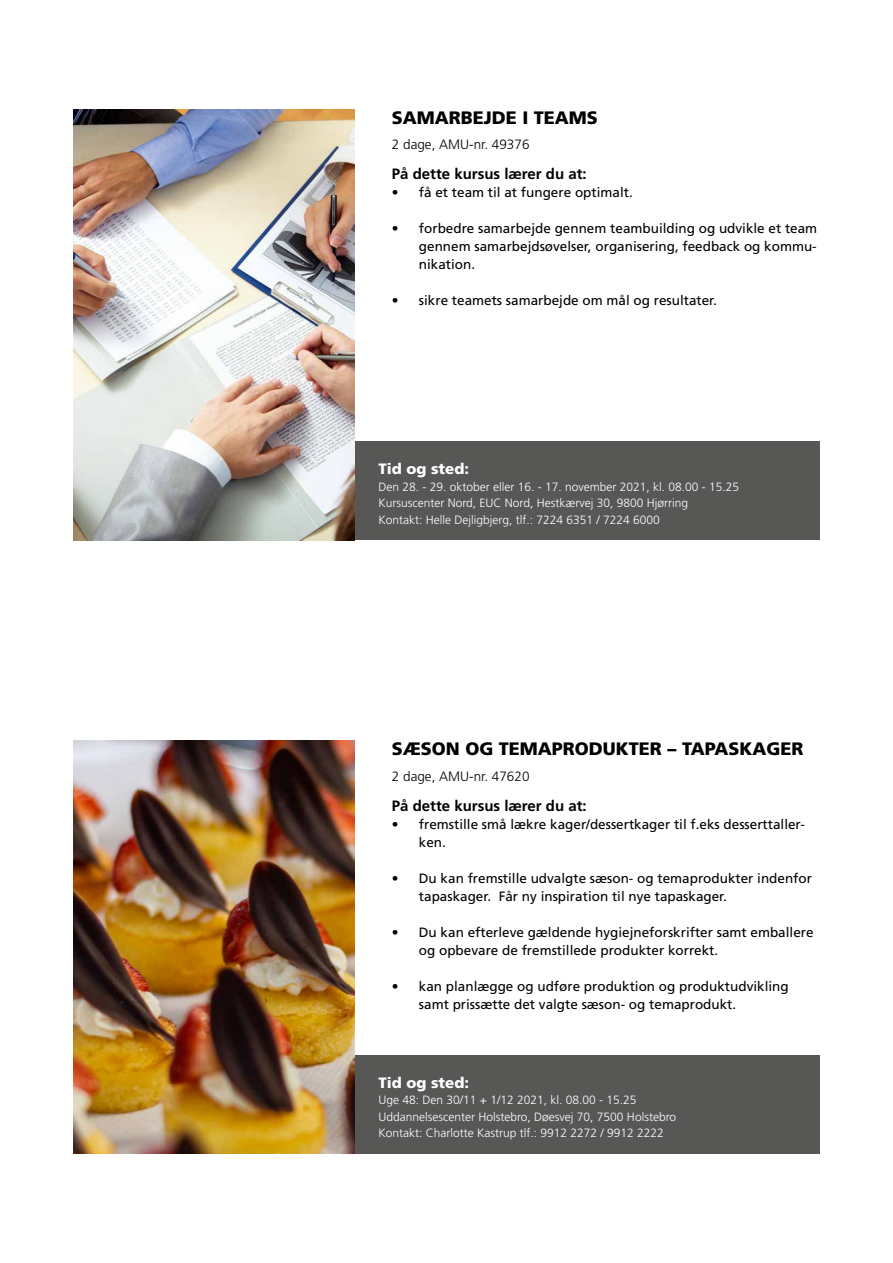
<style>
.page{position:relative;width:893px;height:1263px;background:#fff}
.page>*{position:absolute;margin:0;border:0;box-sizing:border-box;transform-origin:0 0}
.t1{font:900 18px "Frutiger";color:#000}
.t2{font:700 15px "Frutiger";color:#000}
.t3{font:900 15px "Frutiger";color:#fff}
.t4{font:13.5px/18px "Frutiger";color:#000}
.t5{font:300 13.5px "Frutiger";color:#000}
.t6{font:300 12px/16.5px "Frutiger";color:#fff}
</style>
<div class="page">
<div style="left:354px;top:442px;width:466px;height:98px;background:#575756"></div>
<div style="left:354px;top:1055px;width:466px;height:99px;background:#575756"></div>
<img style="left:74px;top:741px;width:280px;height:413px">
<img style="left:74px;top:109px;width:280px;height:431px">
<h1 class="t1" style="left:392px;top:106px;width:208px">SAMARBEJDE I TEAMS</h1>
<p class="t5" style="left:392px;top:137px;width:139px">2 dage, AMU-nr. 49376</p>
<p class="t2" style="left:392px;top:165px;width:196px">På dette kursus lærer du at:</p>
<p class="t4" style="left:392px;top:183px;width:242px">• få et team til at fungere optimalt.</p>
<p class="t4" style="left:419px;top:219px;width:400px;text-align:justify;text-indent:-27px">• forbedre samarbejde gennem teambuilding og udvikle et team gennem samarbejdsøvelser, organisering, feedback og kommu&shy;nikation.</p>
<p class="t4" style="left:392px;top:291px;width:327px">• sikre teamets samarbejde om mål og resultater.</p>
<p class="t3" style="left:378px;top:460px;width:92px">Tid og sted:</p>
<p class="t6" style="left:378px;top:478px;width:362px">Den 28. - 29. oktober eller 16. - 17. november 2021, kl. 08.00 - 15.25<br>Kursuscenter Nord, EUC Nord, Hestkærvej 30, 9800 Hjørring<br>Kontakt: Helle Dejligbjerg, tlf.: 7224 6351 / 7224 6000</p>
<h1 class="t1" style="left:392px;top:738px;width:413px">SÆSON OG TEMAPRODUKTER – TAPASKAGER</h1>
<p class="t5" style="left:392px;top:768px;width:139px">2 dage, AMU-nr. 47620</p>
<p class="t2" style="left:392px;top:796px;width:196px">På dette kursus lærer du at:</p>
<p class="t4" style="left:419px;top:815px;width:388px;text-indent:-27px">• fremstille små lækre kager/dessertkager til f.eks desserttaller&shy;ken.</p>
<p class="t4" style="left:419px;top:869px;width:395px;text-indent:-27px">• Du kan fremstille udvalgte sæson- og temaprodukter indenfor tapaskager. Får ny inspiration til nye tapaskager.</p>
<p class="t4" style="left:419px;top:923px;width:396px;text-indent:-27px">• Du kan efterleve gældende hygiejneforskrifter samt emballere og opbevare de fremstillede produkter korrekt.</p>
<p class="t4" style="left:419px;top:977px;width:371px;text-indent:-27px">• kan planlægge og udføre produktion og produktudvikling samt prissætte det valgte sæson- og temaprodukt.</p>
<p class="t3" style="left:378px;top:1073px;width:92px">Tid og sted:</p>
<p class="t6" style="left:378px;top:1092px;width:299px">Uge 48: Den 30/11 + 1/12 2021, kl. 08.00 - 15.25<br>Uddannelsescenter Holstebro, Døesvej 70, 7500 Holstebro<br>Kontakt: Charlotte Kastrup tlf.: 9912 2272 / 9912 2222</p>
</div>
